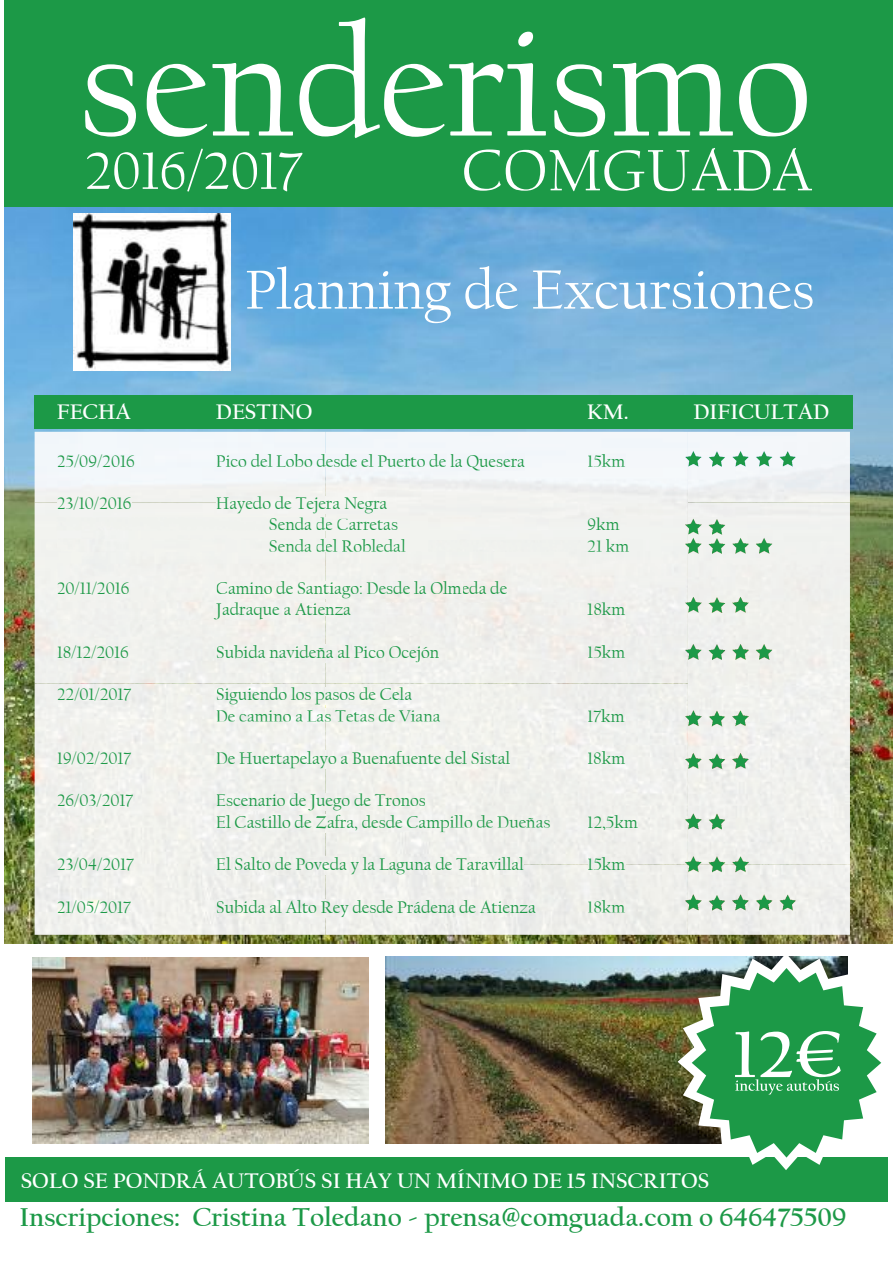
<style>
.page{position:relative;width:893px;height:1263px;background:#fff}
.page>*{position:absolute;margin:0;border:0;box-sizing:border-box;transform-origin:0 0}
.t1{font:700 27px "Californian FB";color:#1c9947}
.t2{font:700 22.05px "Californian FB";color:#fff}
.t3{font:17.7px "Californian FB";color:#1c9947}
</style>
<div class="page">
<img style="left:4px;top:206px;width:889px;height:738px">
<img style="left:385px;top:957px;width:293px;height:187px">
<div style="left:4px;top:1px;width:889px;height:205px;background:#1c9947"></div>
<svg style="left:85px;top:64px;width:51px;height:73px"></svg>
<svg style="left:147px;top:63px;width:146px;height:74px"></svg>
<svg style="left:299px;top:17px;width:247px;height:121px"></svg>
<svg style="left:554px;top:64px;width:51px;height:73px"></svg>
<svg style="left:613px;top:63px;width:120px;height:73px"></svg>
<svg style="left:739px;top:63px;width:68px;height:73px"></svg>
<svg style="left:87px;top:149px;width:215px;height:43px"></svg>
<svg style="left:464px;top:148px;width:348px;height:43px"></svg>
<img style="left:73px;top:214px;width:157px;height:156px">
<svg style="left:247px;top:266px;width:204px;height:57px;background:#7db8e3"></svg>
<svg style="left:465px;top:266px;width:53px;height:43px"></svg>
<svg style="left:533px;top:270px;width:280px;height:39px"></svg>
<div style="left:35px;top:395px;width:818px;height:34px;background:#1c9947"></div>
<svg style="left:685px;top:451px;width:16px;height:15px"></svg>
<svg style="left:709px;top:451px;width:16px;height:13px"></svg>
<svg style="left:732px;top:451px;width:17px;height:13px"></svg>
<svg style="left:756px;top:451px;width:16px;height:13px"></svg>
<svg style="left:780px;top:451px;width:16px;height:13px"></svg>
<svg style="left:685px;top:519px;width:16px;height:34px"></svg>
<svg style="left:709px;top:519px;width:16px;height:35px"></svg>
<svg style="left:732px;top:538px;width:17px;height:15px"></svg>
<svg style="left:756px;top:538px;width:16px;height:15px"></svg>
<svg style="left:688px;top:597px;width:13px;height:15px"></svg>
<svg style="left:709px;top:597px;width:16px;height:16px"></svg>
<svg style="left:732px;top:597px;width:17px;height:15px"></svg>
<svg style="left:688px;top:644px;width:13px;height:16px"></svg>
<svg style="left:709px;top:644px;width:16px;height:16px"></svg>
<svg style="left:732px;top:644px;width:17px;height:16px"></svg>
<svg style="left:756px;top:644px;width:16px;height:16px"></svg>
<svg style="left:685px;top:710px;width:16px;height:16px"></svg>
<svg style="left:709px;top:711px;width:16px;height:15px"></svg>
<svg style="left:732px;top:710px;width:17px;height:16px"></svg>
<svg style="left:688px;top:753px;width:13px;height:16px"></svg>
<svg style="left:709px;top:753px;width:16px;height:16px"></svg>
<svg style="left:732px;top:753px;width:17px;height:16px"></svg>
<svg style="left:688px;top:814px;width:13px;height:15px"></svg>
<svg style="left:709px;top:814px;width:16px;height:15px"></svg>
<svg style="left:688px;top:856px;width:13px;height:16px"></svg>
<svg style="left:709px;top:865px;width:16px;height:7px"></svg>
<svg style="left:732px;top:856px;width:17px;height:16px"></svg>
<div style="left:5px;top:1157px;width:883px;height:44px;background:#1c9947"></div>
<img style="left:678px;top:956px;width:204px;height:214px">
<svg style="left:692px;top:968px;width:189px;height:189px"></svg>
<img style="left:33px;top:957px;width:336px;height:186px">
<svg style="left:688px;top:895px;width:13px;height:12px"></svg>
<svg style="left:709px;top:895px;width:16px;height:12px"></svg>
<svg style="left:732px;top:895px;width:17px;height:12px"></svg>
<svg style="left:756px;top:895px;width:16px;height:12px"></svg>
<svg style="left:780px;top:895px;width:16px;height:12px"></svg>
<div style="left:688px;top:464px;width:162px;height:38px;background:#eef0f2"></div>
<img style="left:326px;top:496px;width:61px;height:18px">
<div style="left:326px;top:454px;width:120px;height:13px;background:#f1f5f9"></div>
<img style="left:35px;top:432px;width:291px;height:503px">
<div style="left:217px;top:645px;width:109px;height:17px;background:#f0f1ed"></div>
<img style="left:295px;top:603px;width:31px;height:12px">
<div style="left:217px;top:581px;width:109px;height:18px;background:#f2f3ef"></div>
<img style="left:606px;top:539px;width:24px;height:5px">
<img style="left:428px;top:540px;width:174px;height:4px">
<img style="left:342px;top:539px;width:64px;height:5px">
<div style="left:428px;top:517px;width:192px;height:13px;background:#f1f2ef"></div>
<img style="left:337px;top:519px;width:61px;height:11px">
<img style="left:588px;top:454px;width:38px;height:13px">
<img style="left:451px;top:454px;width:74px;height:17px">
<div style="left:326px;top:544px;width:362px;height:140px;background:#f0f1ed"></div>
<img style="left:58px;top:645px;width:71px;height:13px">
<svg style="left:284px;top:607px;width:7px;height:8px"></svg>
<div style="left:57px;top:602px;width:223px;height:18px;background:#f1f1ee"></div>
<img style="left:58px;top:581px;width:71px;height:14px">
<svg style="left:317px;top:539px;width:21px;height:13px"></svg>
<div style="left:57px;top:539px;width:255px;height:13px;background:#f1f2ef"></div>
<svg style="left:317px;top:517px;width:16px;height:13px"></svg>
<div style="left:57px;top:517px;width:255px;height:13px;background:#f0f2ee"></div>
<img style="left:688px;top:857px;width:162px;height:8px">
<img style="left:217px;top:899px;width:109px;height:18px">
<img style="left:58px;top:900px;width:73px;height:13px">
<div style="left:217px;top:857px;width:109px;height:18px;background:#eeefec"></div>
<img style="left:58px;top:857px;width:76px;height:14px">
<div style="left:217px;top:814px;width:109px;height:18px;background:#eff0ec"></div>
<div style="left:217px;top:793px;width:109px;height:18px;background:#eff0ed"></div>
<img style="left:58px;top:794px;width:75px;height:13px">
<div style="left:217px;top:751px;width:109px;height:17px;background:#f0f1ed"></div>
<img style="left:58px;top:751px;width:74px;height:14px">
<div style="left:217px;top:708px;width:224px;height:13px;background:#f1f2ee"></div>
<div style="left:217px;top:687px;width:195px;height:18px;background:#f1f1ee"></div>
<img style="left:58px;top:687px;width:74px;height:14px">
<img style="left:588px;top:708px;width:37px;height:14px">
<div style="left:326px;top:751px;width:362px;height:184px;background:#eff0ec"></div>
<img style="left:588px;top:899px;width:38px;height:13px">
<img style="left:688px;top:907px;width:162px;height:28px">
<p class="t2" style="left:57px;top:403px;width:76px">FECHA</p>
<p class="t2" style="left:216px;top:403px;width:98px">DESTINO</p>
<p class="t3" style="left:57px;top:451px;width:80px">25/09/2016</p>
<p class="t3" style="left:216px;top:451px;width:311px">Pico del Lobo desde el Puerto de la Quesera</p>
<p class="t3" style="left:57px;top:494px;width:76px">23/10/2016</p>
<p class="t3" style="left:216px;top:494px;width:173px">Hayedo de Tejera Negra</p>
<p class="t2" style="left:587px;top:403px;width:43px">KM.</p>
<p class="t3" style="left:587px;top:451px;width:39px">15km</p>
<p class="t3" style="left:269px;top:515px;width:131px">Senda de Carretas</p>
<p class="t3" style="left:587px;top:515px;width:34px">9km</p>
<p class="t3" style="left:57px;top:579px;width:74px">20/11/2016</p>
<p class="t3" style="left:57px;top:642px;width:74px">18/12/2016</p>
<p class="t3" style="left:269px;top:536px;width:138px">Senda del Robledal</p>
<p class="t3" style="left:587px;top:536px;width:43px">21 km</p>
<p class="t3" style="left:216px;top:579px;width:293px">Camino de Santiago: Desde la Olmeda de</p>
<p class="t3" style="left:216px;top:600px;width:137px">Jadraque a Atienza</p>
<p class="t3" style="left:587px;top:600px;width:39px">18km</p>
<p class="t3" style="left:216px;top:642px;width:225px">Subida navideña al Pico Ocejón</p>
<p class="t3" style="left:587px;top:642px;width:39px">15km</p>
<p class="t3" style="left:57px;top:685px;width:76px">22/01/2017</p>
<p class="t3" style="left:216px;top:685px;width:198px">Siguiendo los pasos de Cela</p>
<p class="t3" style="left:216px;top:706px;width:226px">De camino a Las Tetas de Viana</p>
<p class="t3" style="left:587px;top:706px;width:39px">17km</p>
<p class="t3" style="left:57px;top:748px;width:76px">19/02/2017</p>
<p class="t3" style="left:216px;top:748px;width:296px">De Huertapelayo a Buenafuente del Sistal</p>
<p class="t3" style="left:587px;top:748px;width:39px">18km</p>
<p class="t3" style="left:57px;top:791px;width:78px">26/03/2017</p>
<p class="t3" style="left:216px;top:791px;width:211px">Escenario de Juego de Tronos</p>
<p class="t3" style="left:216px;top:812px;width:336px">El Castillo de Zafra, desde Campillo de Dueñas</p>
<p class="t3" style="left:587px;top:812px;width:52px">12,5km</p>
<p class="t3" style="left:57px;top:854px;width:79px">23/04/2017</p>
<p class="t3" style="left:216px;top:854px;width:310px">El Salto de Poveda y la Laguna de Taravillal</p>
<p class="t3" style="left:587px;top:854px;width:39px">15km</p>
<p class="t3" style="left:57px;top:897px;width:76px">21/05/2017</p>
<p class="t3" style="left:216px;top:897px;width:322px">Subida al Alto Rey desde Prádena de Atienza</p>
<p class="t3" style="left:587px;top:897px;width:39px">18km</p>
<p class="t2" style="left:693px;top:403px;width:137px">DIFICULTAD</p>
<p class="t2" style="left:21px;top:1171px;width:690px">SOLO SE PONDRÁ AUTOBÚS SI HAY UN MÍNIMO DE 15 INSCRITOS</p>
<h1 class="t1" style="left:20px;top:1206px;width:828px">Inscripciones: Cristina Toledano - prensa@com uada.com o 646475509</h1>
<h1 class="t1" style="left:569px;top:1206px;width:15px">g</h1>
</div>
